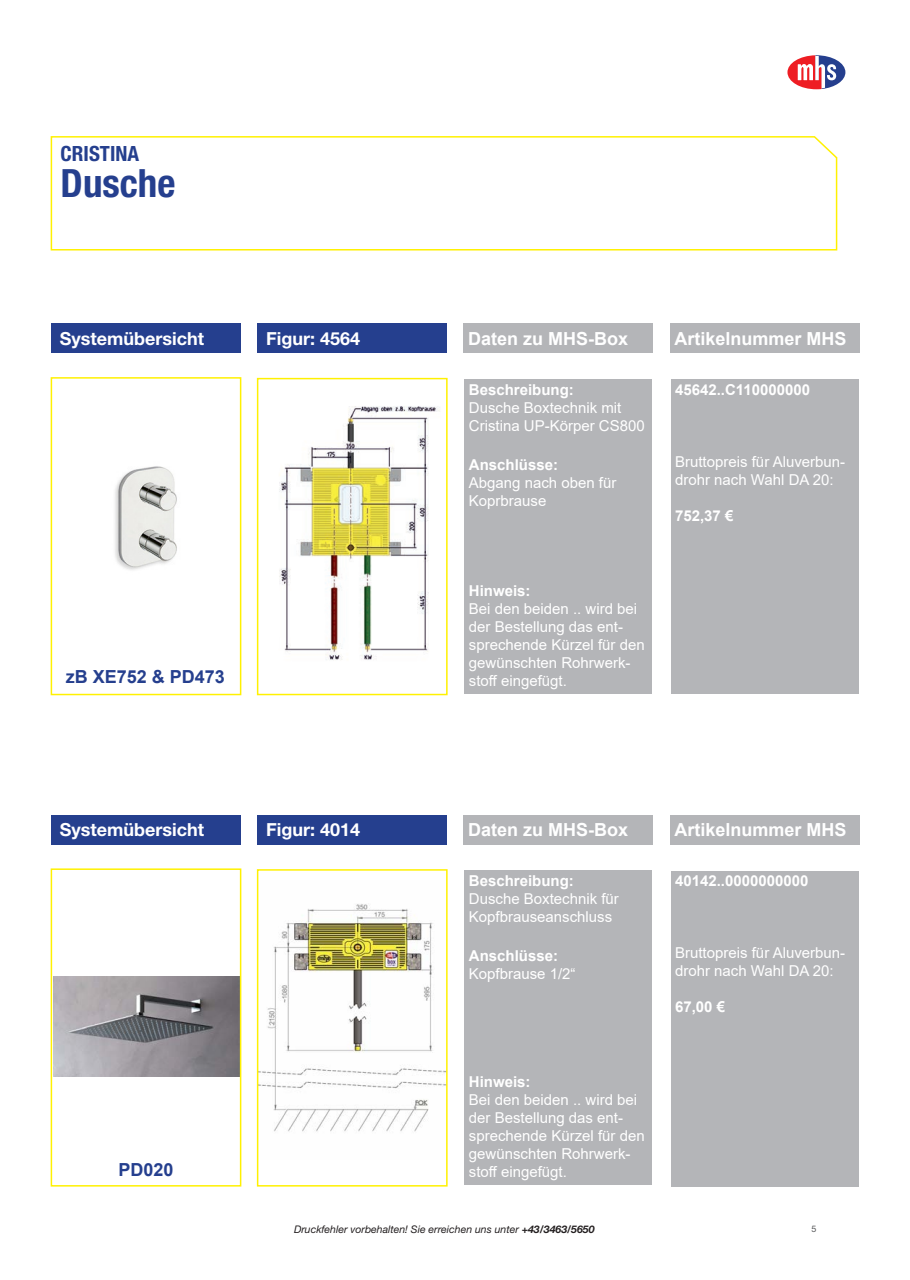
<style>
.page{position:relative;width:910px;height:1280px;background:#fff}
.page>*{position:absolute;margin:0;border:0;box-sizing:border-box;transform-origin:0 0}
.t1{font:700 condensed 39px "Helvetica Neue LT Pro";color:#253f8e}
.t2{font:700 condensed 21px "Helvetica Neue LT Pro";color:#253f8e}
.t3{font:700 18px "Arial";color:#fff}
.t4{font:700 18px "Helvetica Neue LT Pro";color:#fff}
.t5{font:700 18px "Arial";color:#253f8e}
.t6{font:15px/18px "Arial";color:#fff}
.t7{font:700 15px "Arial";color:#fff}
.t8{font:italic 10.5px "Helvetica Neue LT Pro";color:#231f20}
.t9{font:9px "Helvetica Neue LT Pro";color:#57585a}
.s1{font-weight:700}
</style>
<div class="page">
<svg style="left:787px;top:55px;width:58px;height:34px"></svg>
<svg style="left:50px;top:136px;width:788px;height:115px"></svg>
<div style="left:51px;top:323px;width:190px;height:30px;background:#253f8e"></div>
<div style="left:258px;top:323px;width:189px;height:30px;background:#253f8e"></div>
<img style="left:115px;top:466px;width:62px;height:104px">
<div style="left:51px;top:377px;width:190px;height:318px;border:2px solid #fff101"></div>
<img style="left:279px;top:406px;width:161px;height:254px">
<div style="left:257px;top:378px;width:191px;height:317px;border:2px solid #fff101"></div>
<div style="left:464px;top:323px;width:189px;height:30px;background:#b4b5b8"></div>
<div style="left:670px;top:323px;width:189px;height:30px;background:#b4b5b8"></div>
<div style="left:465px;top:379px;width:187px;height:315px;background:#b4b5b8"></div>
<div style="left:671px;top:379px;width:188px;height:315px;background:#b4b5b8"></div>
<div style="left:51px;top:815px;width:190px;height:29px;background:#253f8e"></div>
<div style="left:258px;top:815px;width:189px;height:29px;background:#253f8e"></div>
<img style="left:54px;top:976px;width:184px;height:101px">
<div style="left:51px;top:868px;width:190px;height:318px;border:2px solid #fff101"></div>
<img style="left:260px;top:904px;width:185px;height:228px">
<div style="left:257px;top:869px;width:191px;height:317px;border:2px solid #fff101"></div>
<div style="left:464px;top:815px;width:189px;height:29px;background:#b4b5b8"></div>
<div style="left:670px;top:815px;width:189px;height:29px;background:#b4b5b8"></div>
<div style="left:465px;top:871px;width:187px;height:314px;background:#b4b5b8"></div>
<div style="left:671px;top:871px;width:188px;height:315px;background:#b4b5b8"></div>
<p class="t2" style="left:61px;top:141px;width:80px">CRISTINA</p>
<p class="t1" style="left:61px;top:160px;width:116px">Dusche</p>
<p class="t4" style="left:60px;top:327px;width:146px">Systemübersicht</p>
<p class="t4" style="left:266px;top:327px;width:96px">Figur: 4564</p>
<p class="t3" style="left:468px;top:326px;width:162px">Daten zu MHS-Box</p>
<p class="t3" style="left:674px;top:326px;width:174px">Artikelnummer MHS</p>
<p class="t7" style="left:469px;top:379px;width:107px">Beschreibung:</p>
<p class="t6" style="left:469px;top:398px;width:177px">Dusche Boxtechnik mit<br>Cristina UP-Körper CS800</p>
<p class="t7" style="left:469px;top:454px;width:91px">Anschlüsse:</p>
<p class="t6" style="left:469px;top:474px;width:149px">Abgang nach oben für<br>Koprbrause</p>
<p class="t7" style="left:675px;top:379px;width:137px">45642..C110000000</p>
<p class="t6" style="left:675px;top:452px;width:172px">Bruttopreis für Aluverbun&shy;drohr nach Wahl DA 20:</p>
<p class="t7" style="left:675px;top:505px;width:60px">752,37 €</p>
<p class="t5" style="left:66px;top:664px;width:161px">zB XE752 &amp; PD473</p>
<p class="t7" style="left:469px;top:580px;width:63px">Hinweis:</p>
<p class="t6" style="left:469px;top:600px;width:177px">Bei den beiden .. wird bei der Bestellung das ent&shy;sprechende Kürzel für den gewünschten Rohrwerk&shy;stoff eingefügt.</p>
<p class="t4" style="left:60px;top:818px;width:146px">Systemübersicht</p>
<p class="t4" style="left:266px;top:818px;width:96px">Figur: 4014</p>
<p class="t3" style="left:468px;top:817px;width:162px">Daten zu MHS-Box</p>
<p class="t3" style="left:674px;top:817px;width:174px">Artikelnummer MHS</p>
<p class="t7" style="left:469px;top:870px;width:107px">Beschreibung:</p>
<p class="t6" style="left:469px;top:889px;width:152px">Dusche Boxtechnik für<br>Kopfbrauseanschluss</p>
<p class="t7" style="left:469px;top:945px;width:91px">Anschlüsse:</p>
<p class="t6" style="left:469px;top:965px;width:108px">Kopfbrause 1/2“</p>
<p class="t7" style="left:675px;top:870px;width:135px">40142..0000000000</p>
<p class="t6" style="left:675px;top:943px;width:172px">Bruttopreis für Aluverbun&shy;drohr nach Wahl DA 20:</p>
<p class="t7" style="left:675px;top:996px;width:52px">67,00 €</p>
<p class="t5" style="left:118px;top:1157px;width:57px">PD020</p>
<p class="t7" style="left:469px;top:1071px;width:63px">Hinweis:</p>
<p class="t6" style="left:469px;top:1091px;width:177px">Bei den beiden .. wird bei der Bestellung das ent&shy;sprechende Kürzel für den gewünschten Rohrwerk&shy;stoff eingefügt.</p>
<p class="t8" style="left:294px;top:1223px;width:302px">Druckfehler vorbehalten! Sie erreichen uns unter <span class="s1">+43/3463/5650</span></p>
<p class="t9" style="left:811px;top:1223px;width:7px">5</p>
</div>
